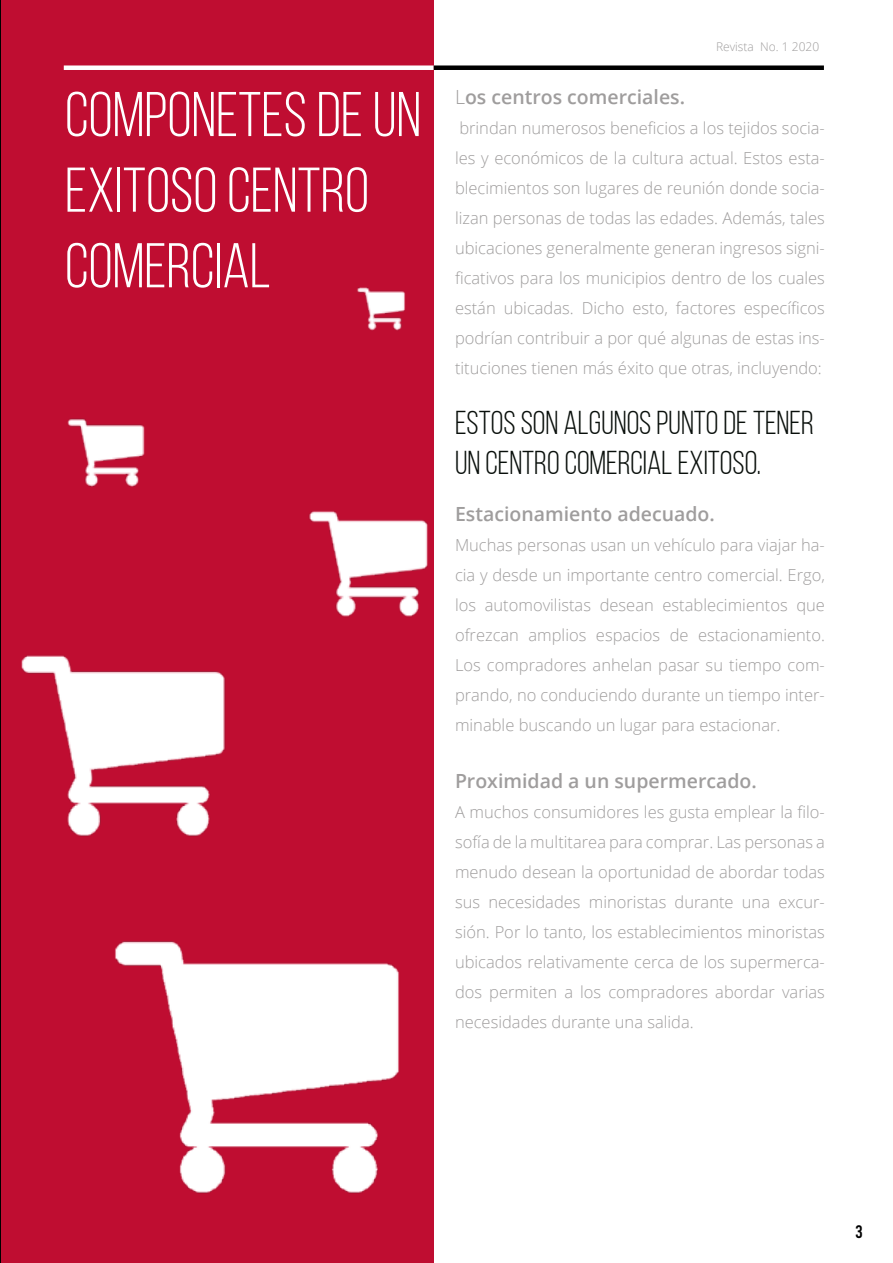
<style>
.page{position:relative;width:893px;height:1263px;background:#fff}
.page>*{position:absolute;margin:0;border:0;box-sizing:border-box;transform-origin:0 0}
.t1{font:63px/75.6px "Bebas Neue";color:#fff}
.t2{font:33px/39.6px "Bebas Neue";color:#090f0b}
.t3{font:600 19.5px "Open Sans";color:#9f9d9d}
.t4{font:18px "Bebas";color:#000}
.t5{font:300 16.5px/30px "Open Sans";color:#9f9d9d;text-align:justify}
.t6{font:300 12px "Open Sans";color:#9f9d9d}
.s1{font-weight:300}
</style>
<div class="page">
<div style="left:0;top:0;width:434px;height:1263px;background:#bf0d31"></div>
<div style="left:64px;top:65px;width:370px;height:5px;background:#fff"></div>
<div style="left:434px;top:65px;width:390px;height:5px;background:#000"></div>
<img style="left:115px;top:941px;width:284px;height:253px">
<img style="left:21px;top:655px;width:205px;height:181px">
<img style="left:309px;top:511px;width:119px;height:106px">
<img style="left:67px;top:418px;width:78px;height:69px">
<hr style="left:0;top:0;width:1px;height:1263px;background:#000">
<img style="left:357px;top:287px;width:48px;height:44px">
<p class="t6" style="left:716px;top:39px;width:105px">Revista No. 1 2020</p>
<h1 class="t1" style="left:65px;top:76px;width:358px">COMPONETES DE UN<br>EXITOSO CENTRO<br>COMERCIAL</h1>
<p class="t3" style="left:455px;top:83px;width:232px"><span class="s1">L</span>os centros comerciales.</p>
<p class="t5" style="left:455px;top:112px;width:371px">brindan numerosos beneficios a los tejidos socia&shy;les y económicos de la cultura actual. Estos esta&shy;blecimientos son lugares de reunión donde socia&shy;lizan personas de todas las edades. Además, tales ubicaciones generalmente generan ingresos signi&shy;ficativos para los municipios dentro de los cuales están ubicadas. Dicho esto, factores específicos podrían contribuir a por qué algunas de estas ins&shy;tituciones tienen más éxito que otras, incluyendo:</p>
<h2 class="t2" style="left:455px;top:403px;width:360px">ESTOS SON ALGUNOS PUNTO DE TENER<br>UN CENTRO COMERCIAL EXITOSO.</h2>
<p class="t3" style="left:455px;top:500px;width:261px">Estacionamiento adecuado.</p>
<p class="t5" style="left:455px;top:529px;width:371px">Muchas personas usan un vehículo para viajar ha&shy;cia y desde un importante centro comercial. Ergo, los automovilistas desean establecimientos que ofrezcan amplios espacios de estacionamiento.<br>Los compradores anhelan pasar su tiempo com&shy;prando, no conduciendo durante un tiempo inter&shy;minable buscando un lugar para estacionar.</p>
<p class="t3" style="left:455px;top:767px;width:303px">Proximidad a un supermercado.</p>
<p class="t5" style="left:455px;top:796px;width:371px">A muchos consumidores les gusta emplear la filo&shy;sofía de la multitarea para comprar. Las personas a menudo desean la oportunidad de abordar todas sus necesidades minoristas durante una excur&shy;sión. Por lo tanto, los establecimientos minoristas ubicados relativamente cerca de los supermerca&shy;dos permiten a los compradores abordar varias necesidades durante una salida.</p>
<p class="t4" style="left:855px;top:1223px;width:9px">3</p>
</div>
